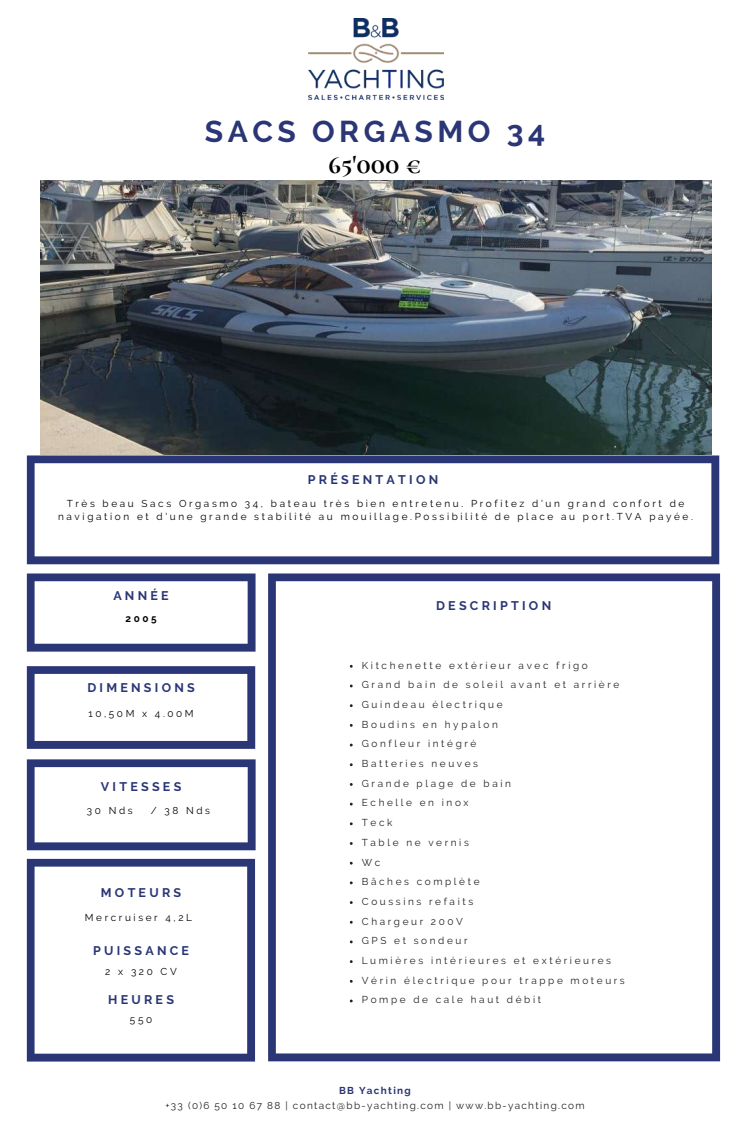
<style>
.page{position:relative;width:750px;height:1125px;background:#fff}
.page>*{position:absolute;margin:0;border:0;box-sizing:border-box;transform-origin:0 0}
.t1{font:700 30px "Raleway";letter-spacing:.15em;color:#2a3675}
.t2{font:700 26.25px "Cormorant SC";color:#000}
.t3{font:700 12.5px "Raleway";letter-spacing:.26em;color:#2a3675}
.t4{font:10px/19.8px "Raleway";letter-spacing:.26em;color:#222}
.t5{font:10px/13.1px "Raleway";letter-spacing:.26em;color:#000;text-align:center}
.t6{font:10px "Raleway";letter-spacing:.13em;color:#222}
.t7{font:700 10px "Raleway";letter-spacing:.13em;color:#2a3675}
.t8{font:700 10px "Raleway";color:#000}
</style>
<div class="page">
<svg style="left:27px;top:666px;width:228px;height:83px"></svg>
<svg style="left:27px;top:759px;width:229px;height:91px"></svg>
<svg style="left:27px;top:859px;width:228px;height:203px"></svg>
<svg style="left:27px;top:455px;width:692px;height:109px"></svg>
<svg style="left:268px;top:573px;width:452px;height:488px"></svg>
<svg style="left:27px;top:573px;width:229px;height:79px"></svg>
<img style="left:308px;top:19px;width:135px;height:80px">
<img style="left:40px;top:180px;width:671px;height:275px">
<h1 class="t1" style="left:205px;top:114px;width:342px">SACS ORGASMO 34</h1>
<h2 class="t2" style="left:328px;top:148px;width:95px">65'000 €</h2>
<p class="t3" style="left:308px;top:472px;width:132px">PRÉSENTATION</p>
<p class="t5" style="left:58px;top:497px;width:636px">Très beau Sacs Orgasmo 34, bateau très bien entretenu. Profitez d'un grand confort de navigation et d'une grande stabilité au mouillage.Possibilité de place au port.TVA payée.</p>
<p class="t3" style="left:113px;top:588px;width:57px">ANNÉE</p>
<p class="t8" style="left:125px;top:612px;width:33px">2005</p>
<p class="t3" style="left:87px;top:680px;width:109px">DIMENSIONS</p>
<p class="t5" style="left:88px;top:707px;width:107px">10,50M x 4.00M</p>
<p class="t3" style="left:101px;top:779px;width:82px">VITESSES</p>
<p class="t5" style="left:87px;top:804px;width:47px">30 Nds</p>
<p class="t5" style="left:151px;top:804px;width:61px">/ 38 Nds</p>
<p class="t3" style="left:101px;top:885px;width:82px">MOTEURS</p>
<p class="t5" style="left:85px;top:911px;width:109px">Mercruiser 4,2L</p>
<p class="t3" style="left:93px;top:943px;width:98px">PUISSANCE</p>
<p class="t5" style="left:105px;top:965px;width:73px">2 x 320 CV</p>
<p class="t3" style="left:108px;top:992px;width:67px">HEURES</p>
<p class="t5" style="left:130px;top:1013px;width:24px">550</p>
<p class="t3" style="left:436px;top:598px;width:117px">DESCRIPTION</p>
<p class="t4" style="left:362px;top:655px;width:264px">Kitchenette extérieur avec frigo<br>Grand bain de soleil avant et arrière<br>Guindeau électrique<br>Boudins en hypalon<br>Gonfleur intégré<br>Batteries neuves<br>Grande plage de bain<br>Echelle en inox<br>Teck<br>Table ne vernis<br>W c<br>Bâches complète<br>Coussins refaits<br>Chargeur 200V<br>GPS et sondeur<br>Lumières intérieures et extérieures<br>Vérin électrique pour trappe moteurs<br>Pompe de cale haut débit</p>
<p class="t7" style="left:339px;top:1085px;width:73px">BB Yachting</p>
<p class="t6" style="left:165px;top:1100px;width:421px">+33 (0)6 50 10 67 88 | contact@bb-yachting.com | www.bb-yachting.com</p>
</div>
